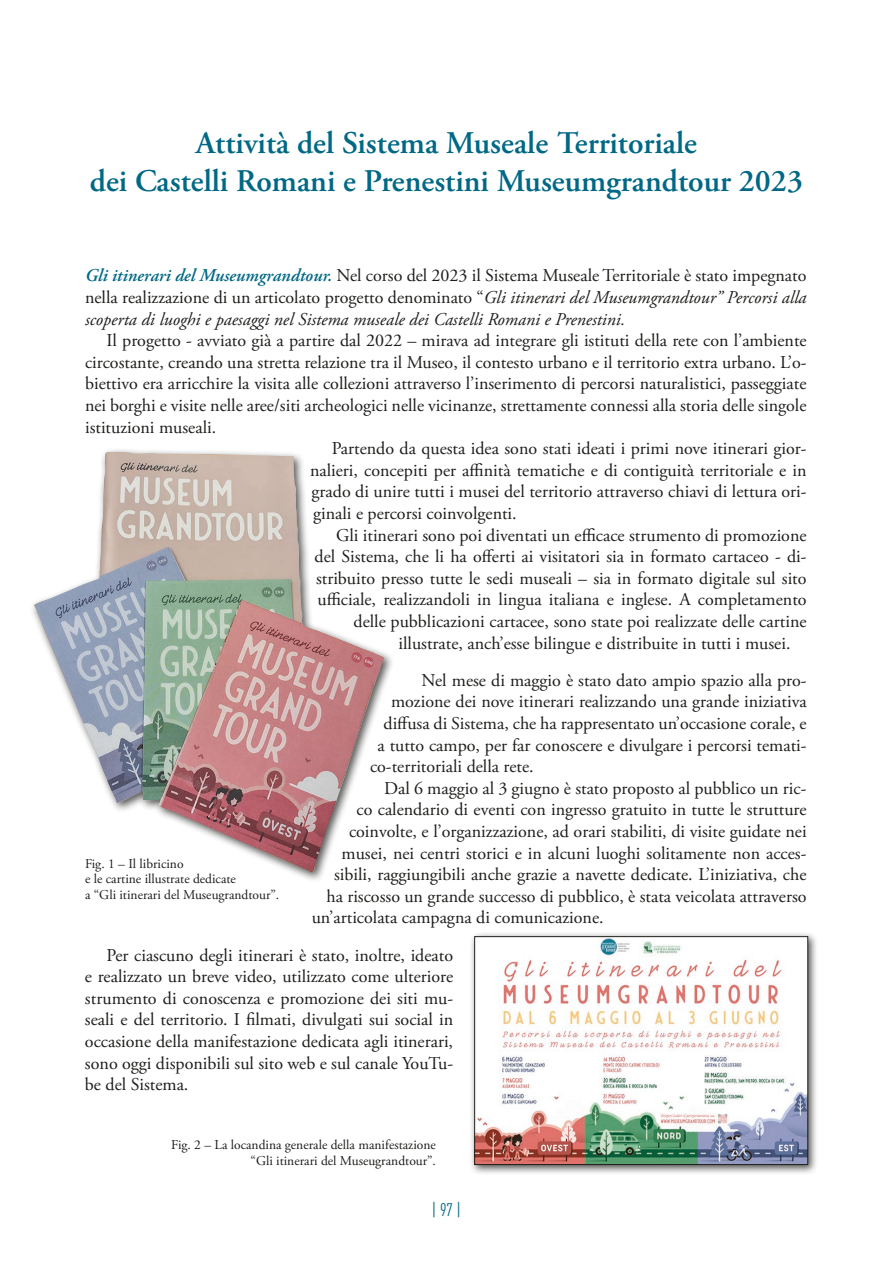
<style>
.page{position:relative;width:893px;height:1263px;background:#fff}
.page>*{position:absolute;margin:0;border:0;box-sizing:border-box;transform-origin:0 0}
.t1{font:600 31.5px/37.8px "Adobe Garamond Pro";letter-spacing:-.01em;color:#006885;text-align:center}
.t2{font:18px/21.6px "Adobe Garamond Pro Regular 2";color:#1d1d1b}
.t3{font:18px "Adobe Garamond Pro Italic 2";color:#1d1d1b}
.t4{font:18px "DIN Cond";color:#006885}
.t5{font:13.5px/15.5px "Adobe Garamond Pro Regular 2";letter-spacing:-.02em;color:#1d1d1b;text-align:right}
.s1{font-family:"Adobe Garamond Pro";font-weight:600;font-style:italic;color:#006885}
.s2{font-family:"Adobe Garamond Pro Italic 2"}
</style>
<div class="page">
<img style="left:34px;top:452px;width:351px;height:421px">
<div style="left:470px;top:931px;width:348px;height:244px;background:#1d1d1b;opacity:.75"></div>
<img style="left:476px;top:938px;width:330px;height:225px">
<div style="left:474px;top:936px;width:334px;height:229px;border:1px solid #1d1d1b"></div>
<h1 class="t1" style="left:90px;top:124px;width:715px">Attività del Sistema Museale Territoriale<br>dei Castelli Romani e Prenestini Museumgrandtour 2023</h1>
<p class="t2" style="left:85px;top:265px;width:723px"><span class="s1">Gli itinerari del Museumgrandtour.</span> Nel corso del 2023 il Sistema Museale Territoriale è stato impegnato nella realizzazione di un articolato progetto denominato “<span class="s2">Gli itinerari del Museumgrandtour” Percorsi alla</span></p>
<p class="t3" style="left:85px;top:308px;width:542px">scoperta di luoghi e paesaggi nel Sistema museale dei Castelli Romani e Prenestini.</p>
<p class="t2" style="left:107px;top:330px;width:701px">Il progetto - avviato già a partire dal 2022 – mirava ad integrare gli istituti della rete con l’ambiente</p>
<p class="t2" style="left:85px;top:352px;width:723px">circostante, creando una stretta relazione tra il Museo, il contesto urbano e il territorio extra urbano. L’o-</p>
<p class="t2" style="left:85px;top:373px;width:723px">biettivo era arricchire la visita alle collezioni attraverso l’inserimento di percorsi naturalistici, passeggiate</p>
<p class="t2" style="left:85px;top:395px;width:723px">nei borghi e visite nelle aree/siti archeologici nelle vicinanze, strettamente connessi alla storia delle singole</p>
<p class="t2" style="left:85px;top:417px;width:133px">istituzioni museali.</p>
<p class="t2" style="left:332px;top:438px;width:476px">Partendo da questa idea sono stati ideati i primi nove itinerari gior-</p>
<p class="t2" style="left:310px;top:460px;width:498px">nalieri, concepiti per affinità tematiche e di contiguità territoriale e in</p>
<p class="t2" style="left:312px;top:481px;width:497px">grado di unire tutti i musei del territorio attraverso chiavi di lettura ori-</p>
<p class="t2" style="left:313px;top:503px;width:205px">ginali e percorsi coinvolgenti.</p>
<p class="t2" style="left:336px;top:525px;width:472px">Gli itinerari sono poi diventati un efficace strumento di promozione</p>
<p class="t2" style="left:315px;top:546px;width:493px">del Sistema, che li ha offerti ai visitatori sia in formato cartaceo - di-</p>
<p class="t2" style="left:316px;top:568px;width:492px">stribuito presso tutte le sedi museali – sia in formato digitale sul sito</p>
<p class="t2" style="left:318px;top:589px;width:491px">ufficiale, realizzandoli in lingua italiana e inglese. A completamento</p>
<p class="t2" style="left:354px;top:611px;width:455px">delle pubblicazioni cartacee, sono state poi realizzate delle cartine</p>
<p class="t2" style="left:399px;top:633px;width:393px">illustrate, anch’esse bilingue e distribuite in tutti i musei.</p>
<p class="t2" style="left:422px;top:670px;width:386px">Nel mese di maggio è stato dato ampio spazio alla pro-</p>
<p class="t2" style="left:391px;top:691px;width:417px">mozione dei nove itinerari realizzando una grande iniziativa</p>
<p class="t2" style="left:383px;top:713px;width:425px">diffusa di Sistema, che ha rappresentato un’occasione corale, e</p>
<p class="t2" style="left:378px;top:735px;width:431px">a tutto campo, per far conoscere e divulgare i percorsi temati-</p>
<p class="t2" style="left:370px;top:756px;width:165px">co-territoriali della rete.</p>
<p class="t2" style="left:384px;top:778px;width:424px">Dal 6 maggio al 3 giugno è stato proposto al pubblico un ric-</p>
<p class="t2" style="left:356px;top:799px;width:451px">co calendario di eventi con ingresso gratuito in tutte le strutture</p>
<p class="t2" style="left:349px;top:821px;width:459px">coinvolte, e l’organizzazione, ad orari stabiliti, di visite guidate nei</p>
<p class="t2" style="left:341px;top:843px;width:466px">musei, nei centri storici e in alcuni luoghi solitamente non acces-</p>
<p class="t2" style="left:334px;top:864px;width:474px">sibili, raggiungibili anche grazie a navette dedicate. L’iniziativa, che</p>
<p class="t2" style="left:326px;top:886px;width:482px">ha riscosso un grande successo di pubblico, è stata veicolata attraverso</p>
<p class="t2" style="left:312px;top:907px;width:293px">un’articolata campagna di comunicazione.</p>
<p class="t2" style="left:85px;top:945px;width:370px;text-align:justify;text-indent:22px">Per ciascuno degli itinerari è stato, inoltre, ideato e realizzato un breve video, utilizzato come ulteriore strumento di conoscenza e promozione dei siti mu&shy;seali e del territorio. I filmati, divulgati sui social in occasione della manifestazione dedicata agli itinerari, sono oggi disponibili sul sito web e sul canale YouTu&shy;be del Sistema.</p>
<p class="t5" style="left:85px;top:856px;width:196px;text-align:left">Fig. 1 – Il libricino<br>e le cartine illustrate dedicate<br>a “Gli itinerari del Museugrandtour”.</p>
<p class="t5" style="left:171px;top:1138px;width:266px">Fig. 2 – La locandina generale della manifestazione “Gli itinerari del Museugrandtour”.</p>
<p class="t4" style="left:432px;top:1199px;width:31px">| 97 |</p>
</div>
